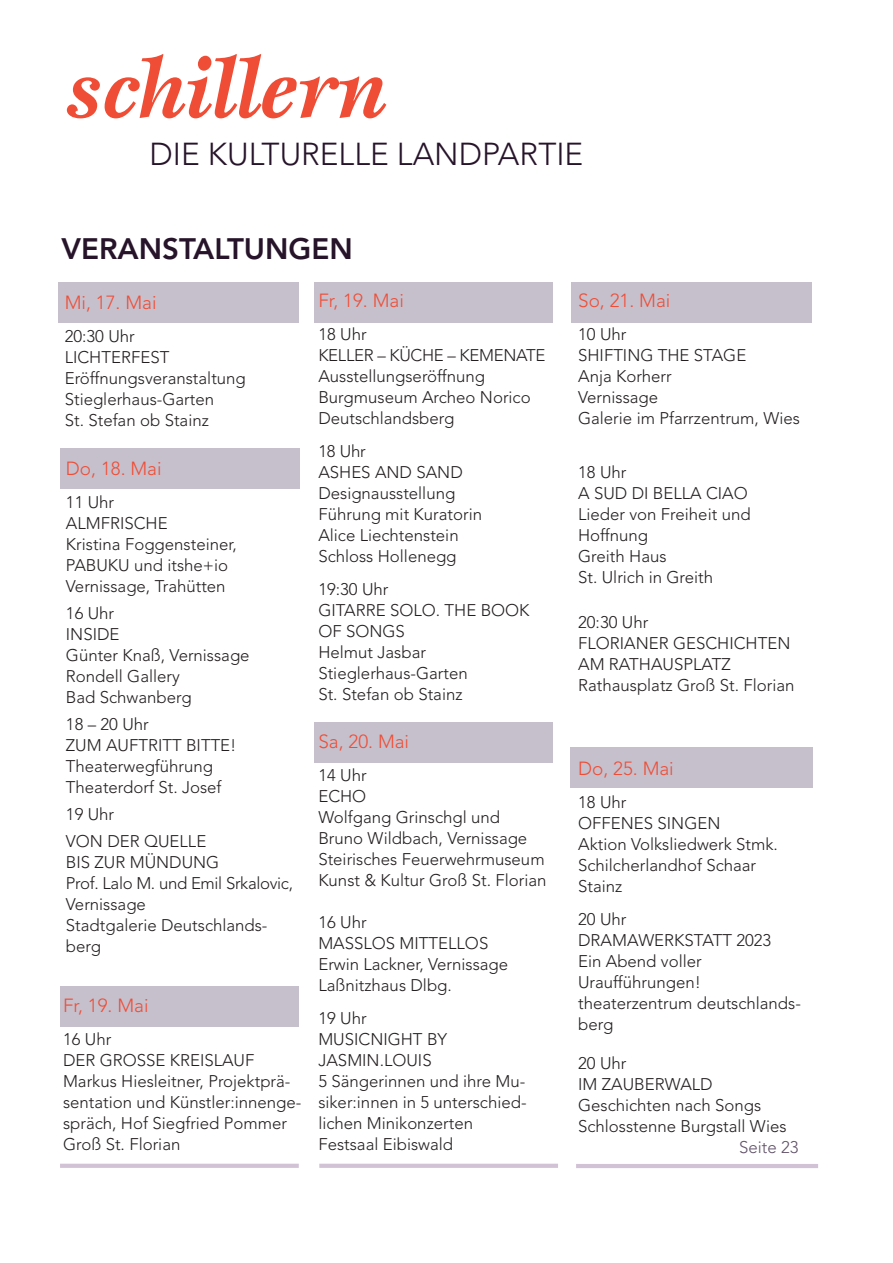
<style>
.page{position:relative;width:893px;height:1263px;background:#fff}
.page>*{position:absolute;margin:0;border:0;box-sizing:border-box;transform-origin:0 0}
.t1{font:300 31.5px "Avenir LT Std";color:#27132a}
.t2{font:800 29.4px "Avenir LT Std";color:#27132a}
.t3{font:300 18.9px "Avenir LT Std";color:#ef4d35}
.t4{font:300 16.8px/21px "Avenir LT Std";color:#231f20}
.t5{font:300 16.8px "Avenir LT Std";color:#605168}
</style>
<div class="page">
<div style="left:314px;top:282px;width:239px;height:40px;background:#c6c0cd"></div>
<div style="left:58px;top:283px;width:240px;height:40px;background:#c6c0cd"></div>
<div style="left:60px;top:449px;width:240px;height:40px;background:#c6c0cd"></div>
<div style="left:314px;top:722px;width:239px;height:41px;background:#c6c0cd"></div>
<hr style="left:319px;top:1164px;width:239px;height:4px;background:#d1c2d5">
<hr style="left:576px;top:1164px;width:242px;height:4px;background:#d1c2d5">
<hr style="left:60px;top:1164px;width:239px;height:4px;background:#d1c2d5">
<div style="left:571px;top:747px;width:242px;height:40px;background:#c6c0cd"></div>
<div style="left:571px;top:282px;width:241px;height:40px;background:#c6c0cd"></div>
<div style="left:60px;top:986px;width:238px;height:41px;background:#c6c0cd"></div>
<svg style="left:67px;top:54px;width:319px;height:64px"></svg>
<h1 class="t1" style="left:150px;top:135px;width:435px">DIE KULTURELLE LANDPARTIE</h1>
<h2 class="t2" style="left:62px;top:231px;width:293px">VERANSTALTUNGEN</h2>
<p class="t3" style="left:65px;top:291px;width:93px">Mi, 17. Mai</p>
<p class="t4" style="left:65px;top:326px;width:183px">20:30 Uhr<br>LICHTERFEST<br>Eröffnungsveranstaltung<br>Stieglerhaus-Garten<br>St. Stefan ob Stainz</p>
<p class="t3" style="left:66px;top:457px;width:97px">Do, 18. Mai</p>
<p class="t4" style="left:66px;top:492px;width:172px">11 Uhr<br>ALMFRISCHE<br>Kristina Foggensteiner,<br>PABUKU und itshe+io<br>Vernissage, Trahütten</p>
<p class="t4" style="left:66px;top:603px;width:185px">16 Uhr<br>INSIDE<br>Günter Knaß, Vernissage<br>Rondell Gallery<br>Bad Schwanberg</p>
<p class="t4" style="left:66px;top:714px;width:172px">18 – 20 Uhr<br>ZUM AUFTRITT BITTE!<br>Theaterwegführung<br>Theaterdorf St. Josef</p>
<p class="t4" style="left:66px;top:801px;width:142px;line-height:27px">19 Uhr<br>VON DER QUELLE</p>
<p class="t4" style="left:66px;top:852px;width:229px">BIS ZUR MÜNDUNG<br>Prof. Lalo M. und Emil Srkalovic,<br>Vernissage<br>Stadtgalerie Deutschlands&shy;berg</p>
<p class="t3" style="left:63px;top:994px;width:87px">Fr, 19. Mai</p>
<p class="t4" style="left:63px;top:1029px;width:240px">16 Uhr<br>DER GROSSE KREISLAUF<br>Markus Hiesleitner, Projektprä&shy;sentation und Künstler:innenge&shy;spräch, Hof Siegfried Pommer<br>Groß St. Florian</p>
<p class="t3" style="left:318px;top:289px;width:87px">Fr, 19. Mai</p>
<p class="t4" style="left:318px;top:324px;width:229px">18 Uhr<br>KELLER – KÜCHE – KEMENATE<br>Ausstellungseröffnung<br>Burgmuseum Archeo Norico<br>Deutschlandsberg</p>
<p class="t4" style="left:318px;top:440px;width:165px">18 Uhr<br>ASHES AND SAND<br>Designausstellung<br>Führung mit Kuratorin<br>Alice Liechtenstein<br>Schloss Hollenegg</p>
<p class="t4" style="left:318px;top:578px;width:213px">19:30 Uhr<br>GITARRE SOLO. THE BOOK<br>OF SONGS<br>Helmut Jasbar<br>Stieglerhaus-Garten<br>St. Stefan ob Stainz</p>
<p class="t3" style="left:318px;top:731px;width:92px">Sa, 20. Mai</p>
<p class="t4" style="left:318px;top:765px;width:230px">14 Uhr<br>ECHO<br>Wolfgang Grinschgl und<br>Bruno Wildbach, Vernissage<br>Steirisches Feuerwehrmuseum<br>Kunst &amp; Kultur Groß St. Florian</p>
<p class="t4" style="left:318px;top:912px;width:191px">16 Uhr<br>MASSLOS MITTELLOS<br>Erwin Lackner, Vernissage<br>Laßnitzhaus Dlbg.</p>
<p class="t4" style="left:318px;top:1008px;width:210px">19 Uhr<br>MUSICNIGHT BY<br>JASMIN.LOUIS<br>5 Sängerinnen und ihre Mu&shy;siker:innen in 5 unterschied&shy;lichen Minikonzerten<br>Festsaal Eibiswald</p>
<p class="t3" style="left:578px;top:289px;width:94px">So, 21. Mai</p>
<p class="t4" style="left:578px;top:324px;width:223px">10 Uhr<br>SHIFTING THE STAGE<br>Anja Korherr<br>Vernissage<br>Galerie im Pfarrzentrum, Wies</p>
<p class="t4" style="left:578px;top:461px;width:174px">18 Uhr<br>A SUD DI BELLA CIAO<br>Lieder von Freiheit und<br>Hoffnung<br>Greith Haus<br>St. Ulrich in Greith</p>
<p class="t4" style="left:578px;top:611px;width:218px">20:30 Uhr<br>FLORIANER GESCHICHTEN<br>AM RATHAUSPLATZ<br>Rathausplatz Groß St. Florian</p>
<p class="t3" style="left:578px;top:757px;width:97px">Do, 25. Mai</p>
<p class="t4" style="left:578px;top:791px;width:201px">18 Uhr<br>OFFENES SINGEN<br>Aktion Volksliedwerk Stmk.<br>Schilcherlandhof Schaar<br>Stainz</p>
<p class="t4" style="left:578px;top:908px;width:224px">20 Uhr<br>DRAMAWERKSTATT 2023<br>Ein Abend voller<br>Uraufführungen! theaterzentrum deutschlands&shy;berg</p>
<p class="t4" style="left:578px;top:1052px;width:210px">20 Uhr<br>IM ZAUBERWALD<br>Geschichten nach Songs<br>Schlosstenne Burgstall Wies</p>
<p class="t5" style="left:739px;top:1137px;width:61px">Seite 23</p>
</div>
